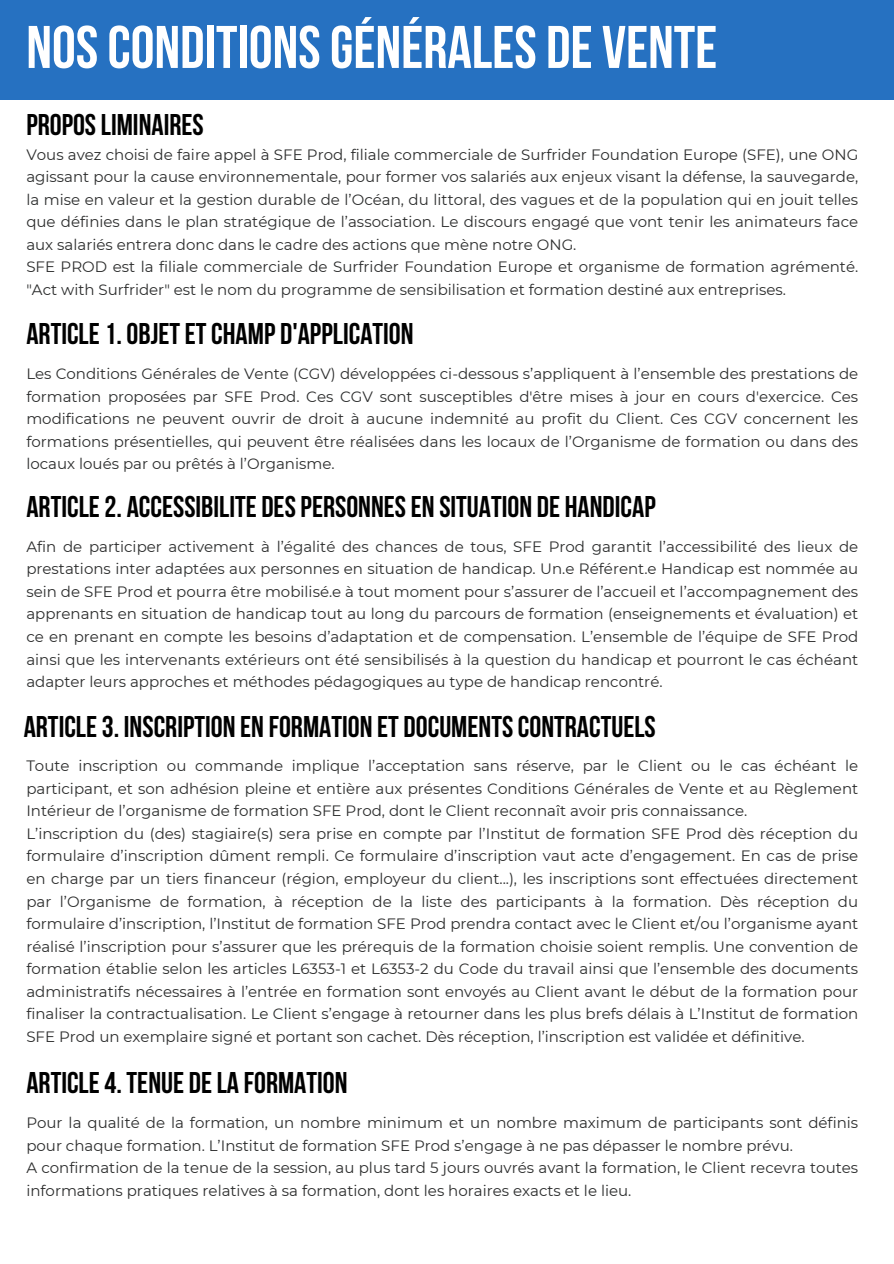
<style>
.page{position:relative;width:894px;height:1264px;background:#fff}
.page>*{position:absolute;margin:0;border:0;box-sizing:border-box;transform-origin:0 0}
.t1{font:700 60px "Bebas Neue";color:#fff}
.t2{font:700 30px "Bebas Neue";color:#000}
.t3{font:15px/22.5px "Montserrat";color:#2c2d2d;text-align:justify}
</style>
<div class="page">
<div style="left:0;top:0;width:893px;height:100px;background:#2671c1"></div>
<h1 class="t1" style="left:26px;top:23px;width:692px">NOSCONDITIONSGÉNÉRALES DE VENTE</h1>
<h2 class="t2" style="left:26px;top:112px;width:179px">PROPOSLIMINAIRES</h2>
<p class="t3" style="left:26px;top:143px;width:833px">Vous avez choisi de faire appel à SFE Prod, filiale commerciale de Surfrider Foundation Europe (SFE), une ONG agissant pour la cause environnementale, pour former vos salariés aux enjeux visant la défense, la sauvegarde, la mise en valeur et la gestion durable de l’Océan, du littoral, des vagues et de la population qui en jouit telles que définies dans le plan stratégique de l’association. Le discours engagé que vont tenir les animateurs face aux salariés entrera donc dans le cadre des actions que mène notre ONG.</p>
<p class="t3" style="left:26px;top:255px;width:833px">SFE PROD est la filiale commerciale de Surfrider Foundation Europe et organisme de formation agrémenté. "Act with Surfrider" est le nom du programme de sensibilisation et formation destiné aux entreprises.</p>
<h2 class="t2" style="left:26px;top:321px;width:388px">ARTICLE1. OBJETETCHAMP D'APPLICATION</h2>
<p class="t3" style="left:26px;top:362px;width:833px">Les Conditions Générales de Vente (CGV) développées ci-dessous s’appliquent à l’ensemble des prestations de formation proposées par SFE Prod. Ces CGV sont susceptibles d'être mises à jour en cours d'exercice. Ces modifications ne peuvent ouvrir de droit à aucune indemnité au profit du Client. Ces CGV concernent les formations présentielles, qui peuvent être réalisées dans les locaux de l’Organisme de formation ou dans des locaux loués par ou prêtés à l’Organisme.</p>
<h2 class="t2" style="left:26px;top:494px;width:630px">ARTICLE2. ACCESSIBILITE DESPERSONNESEN SITUATION DE HANDICAP</h2>
<p class="t3" style="left:26px;top:535px;width:833px">Afin de participer activement à l’égalité des chances de tous, SFE Prod garantit l’accessibilité des lieux de prestations inter adaptées aux personnes en situation de handicap. Un.e Référent.e Handicap est nommée au sein de SFE Prod et pourra être mobilisé.e à tout moment pour s’assurer de l’accueil et l’accompagnement des apprenants en situation de handicap tout au long du parcours de formation (enseignements et évaluation) et ce en prenant en compte les besoins d’adaptation et de compensation. L’ensemble de l’équipe de SFE Prod ainsi que les intervenants extérieurs ont été sensibilisés à la question du handicap et pourront le cas échéant adapter leurs approches et méthodes pédagogiques au type de handicap rencontré.</p>
<h2 class="t2" style="left:24px;top:714px;width:633px">ARTICLE3. INSCRIPTION EN FORMATION ET DOCUMENTSCONTRACTUELS</h2>
<p class="t3" style="left:26px;top:754px;width:833px">Toute inscription ou commande implique l’acceptation sans réserve, par le Client ou le cas échéant le participant, et son adhésion pleine et entière aux présentes Conditions Générales de Vente et au Règlement Intérieur de l’organisme de formation SFE Prod, dont le Client reconnaît avoir pris connaissance.</p>
<p class="t3" style="left:26px;top:822px;width:833px">L’inscription du (des) stagiaire(s) sera prise en compte par l’Institut de formation SFE Prod dès réception du formulaire d’inscription dûment rempli. Ce formulaire d’inscription vaut acte d’engagement. En cas de prise en charge par un tiers financeur (région, employeur du client...), les inscriptions sont effectuées directement par l’Organisme de formation, à réception de la liste des participants à la formation. Dès réception du formulaire d’inscription, l’Institut de formation SFE Prod prendra contact avec le Client et/ou l’organisme ayant réalisé l’inscription pour s’assurer que les prérequis de la formation choisie soient remplis. Une convention de formation établie selon les articles L6353-1 et L6353-2 du Code du travail ainsi que l’ensemble des documents administratifs nécessaires à l’entrée en formation sont envoyés au Client avant le début de la formation pour finaliser la contractualisation. Le Client s’engage à retourner dans les plus brefs délais à L’Institut de formation SFE Prod un exemplaire signé et portant son cachet. Dès réception, l’inscription est validée et définitive.</p>
<h2 class="t2" style="left:26px;top:1070px;width:322px">ARTICLE4. TENUE DELA FORMATI0N</h2>
<p class="t3" style="left:26px;top:1111px;width:833px">Pour la qualité de la formation, un nombre minimum et un nombre maximum de participants sont définis pour chaque formation. L’Institut de formation SFE Prod s’engage à ne pas dépasser le nombre prévu.</p>
<p class="t3" style="left:26px;top:1156px;width:833px">A confirmation de la tenue de la session, au plus tard 5 jours ouvrés avant la formation, le Client recevra toutes informations pratiques relatives à sa formation, dont les horaires exacts et le lieu.</p>
</div>
